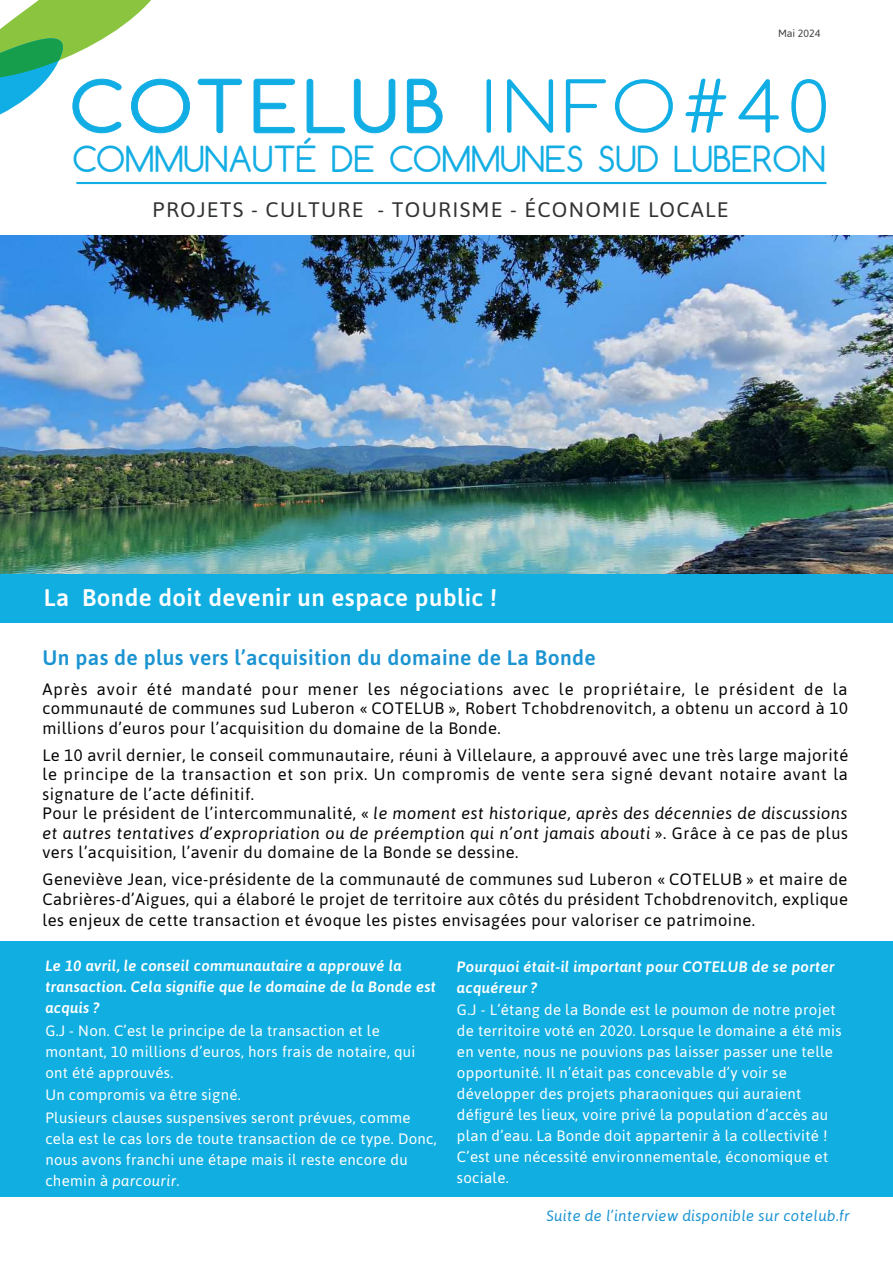
<style>
.page{position:relative;width:893px;height:1263px;background:#fff}
.page>*{position:absolute;margin:0;border:0;box-sizing:border-box;transform-origin:0 0}
.t1{font:68.55px "Comfortaa";letter-spacing:.08em;color:#11aee5;scale:1.08 1}
.t2{font:33.9px "Comfortaa";color:#13ade4}
.t3{font:500 24px "Asap";letter-spacing:.02em;color:#fff}
.t4{font:500 21px "Asap";letter-spacing:.02em;color:#1c94d2}
.t5{font:21px "Asap";letter-spacing:.06em;color:#313232}
.t6{font:16.5px/19.5px "Asap";letter-spacing:.03em;color:#040503}
.t7{font:15px/21px "Asap";letter-spacing:.02em;color:#fff}
.t8{font:italic 500 15px/21px "Asap";letter-spacing:.02em;color:#fff}
.t9{font:italic 15px "Asap";letter-spacing:.02em;color:#1c94d2}
.t10{font:10.5px "Asap";color:#414042}
.s1{font-weight:300}
.s2{font-style:italic}
</style>
<div class="page">
<hr style="left:76px;top:182px;width:750px;height:2px;background:#11aee5">
<svg style="left:0;top:0;width:190px;height:134px"></svg>
<svg style="left:197px;top:78px;width:45px;height:56px"></svg>
<svg style="left:253px;top:78px;width:42px;height:56px"></svg>
<svg style="left:306px;top:78px;width:39px;height:56px"></svg>
<svg style="left:354px;top:78px;width:42px;height:56px"></svg>
<svg style="left:407px;top:78px;width:36px;height:56px"></svg>
<div style="left:0;top:942px;width:893px;height:255px;background:#11afe1"></div>
<img style="left:0;top:235px;width:893px;height:339px">
<div style="left:0;top:574px;width:893px;height:48px;background:#11afe1"></div>
<p class="t10" style="left:778px;top:26px;width:44px">Mai 2024</p>
<h1 class="t1" style="left:70px;top:63px;width:704px">COTELUB <span class="s1">INFO#40</span></h1>
<h2 class="t2" style="left:72px;top:137px;width:754px">COMMUNAUTÉ DE COMMUNES SUD LUBERON</h2>
<p class="t5" style="left:153px;top:196px;width:577px">PROJETS - CULTURE - TOURISME - ÉCONOMIE LOCALE</p>
<h3 class="t3" style="left:44px;top:582px;width:455px">La Bonde doit devenir un espace public !</h3>
<p class="t4" style="left:42px;top:643px;width:555px">Un pas de plus vers l’acquisition du domaine de La Bonde</p>
<p class="t6" style="left:42px;top:679px;width:807px;text-align:justify">Après avoir été mandaté pour mener les négociations avec le propriétaire, le président de la communauté de communes sud Luberon « COTELUB », Robert Tchobdrenovitch, a obtenu un accord à 10 millions d’euros pour l’acquisition du domaine de la Bonde.</p>
<p class="t6" style="left:42px;top:745px;width:807px">Le 10 avril dernier, le conseil communautaire, réuni à Villelaure, a approuvé avec une très large majorité le principe de la transaction et son prix. Un compromis de vente sera signé devant notaire avant la signature de l’acte définitif.<br>Pour le président de l’intercommunalité, « <span class="s2">le moment est historique, après des décennies de discussions et autres tentatives d’expropriation ou de préemption qui n’ont jamais abouti</span> ». Grâce à ce pas de plus vers l’acquisition, l’avenir du domaine de la Bonde se dessine.</p>
<p class="t6" style="left:42px;top:869px;width:807px">Geneviève Jean, vice-présidente de la communauté de communes sud Luberon « COTELUB » et maire de<br>Cabrières-d’Aigues, qui a élaboré le projet de territoire aux côtés du président Tchobdrenovitch, explique</p>
<p class="t6" style="left:42px;top:910px;width:714px">les enjeux de cette transaction et évoque les pistes envisagées pour valoriser ce patrimoine.</p>
<p class="t8" style="left:45px;top:955px;width:392px">Le 10 avril, le conseil communautaire a approuvé la transaction. Cela signifie que le domaine de la Bonde est acquis ?</p>
<p class="t7" style="left:45px;top:1019px;width:372px">G.J - Non. C’est le principe de la transaction et le montant, 10 millions d’euros, hors frais de notaire, qui ont été approuvés.</p>
<p class="t7" style="left:45px;top:1083px;width:367px;line-height:22.5px">Un compromis va être signé.<br>Plusieurs clauses suspensives seront prévues, comme</p>
<p class="t7" style="left:45px;top:1127px;width:393px">cela est le cas lors de toute transaction de ce type. Donc, nous avons franchi une étape mais il reste encore du chemin à <span class="s2">parcourir.</span></p>
<p class="t9" style="left:546px;top:1206px;width:305px">Suite de l’interview disponible sur cotelub.fr</p>
<p class="t8" style="left:457px;top:955px;width:379px">Pourquoi était-il important pour COTELUB de se porter acquéreur ?</p>
<p class="t7" style="left:457px;top:999px;width:386px">G.J - L’étang de la Bonde est le poumon de notre projet de territoire voté en 2020. Lorsque le domaine a été mis en vente, nous ne pouvions pas laisser passer une telle opportunité. Il n’était pas concevable d’y voir se développer des projets pharaoniques qui auraient défiguré les lieux, voire privé la population d’accès au plan d’eau. La Bonde doit appartenir à la collectivité !<br>C’est une nécessité environnementale, économique et sociale.</p>
</div>
